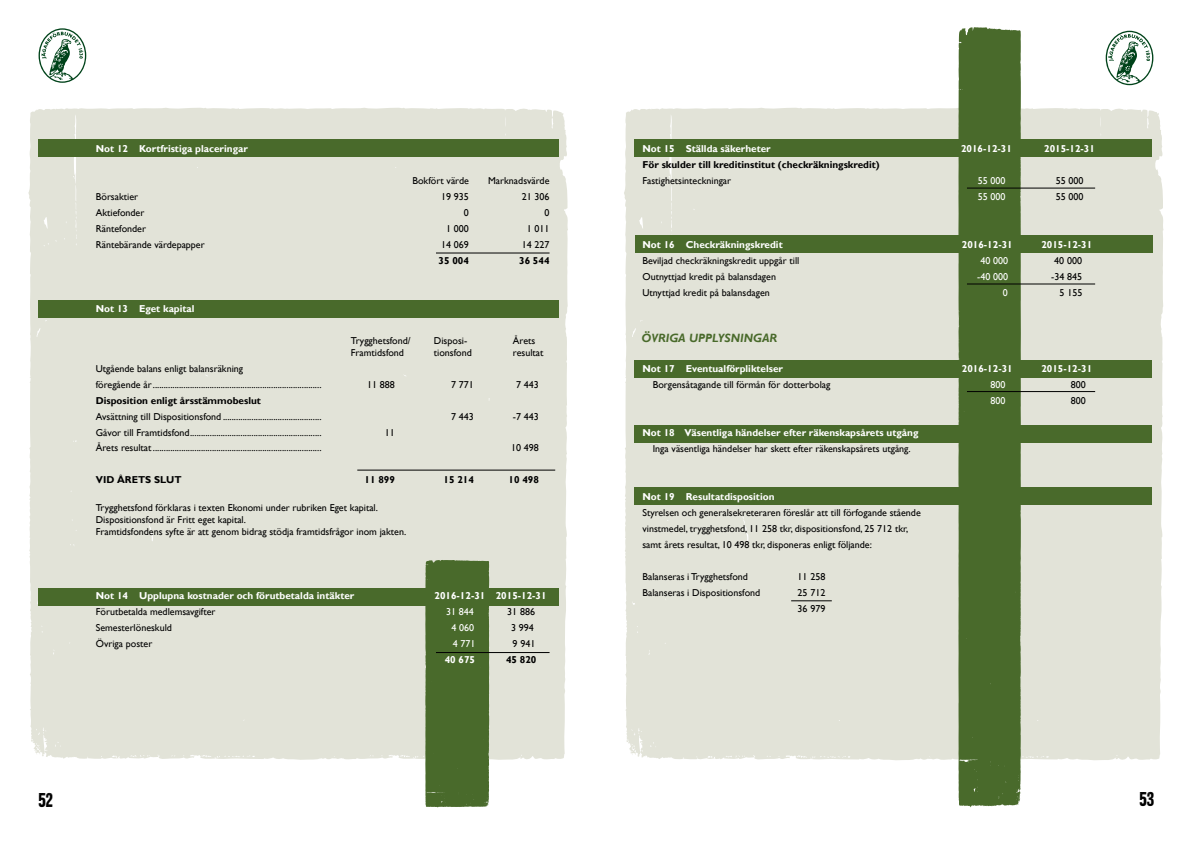
<style>
.page{position:relative;width:1191px;height:842px;background:#fff}
.page>*{position:absolute;margin:0;border:0;box-sizing:border-box;transform-origin:0 0}
.t1{font:700 20px "Endure";color:#000}
.t2{font:italic 700 12px "Gill Sans";color:#496a2b}
.t3{font:10px/16px "Gill Sans";color:#000}
.t4{font:700 10px "Gill Sans";color:#fff}
.t5{font:700 10px "Gill Sans";color:#000}
.t6{font:10px "Gill Sans";color:#fff}
</style>
<div class="page">
<svg style="left:1105px;top:31px;width:48px;height:54px"></svg>
<svg style="left:39px;top:28px;width:47px;height:55px"></svg>
<div style="left:28px;top:108px;width:540px;height:652px;background:#e2e3d8"></div>
<div style="left:425px;top:560px;width:64px;height:247px;background:#496a2b"></div>
<div style="left:39px;top:139px;width:519px;height:17px;background:#496a2b"></div>
<div style="left:39px;top:588px;width:519px;height:17px;background:#496a2b"></div>
<div style="left:39px;top:300px;width:519px;height:17px;background:#496a2b"></div>
<hr style="left:357px;top:470px;width:198px;height:1px;background:#000">
<hr style="left:436px;top:252px;width:113px;height:1px;background:#000">
<hr style="left:436px;top:652px;width:113px;height:1px;background:#000">
<div style="left:624px;top:108px;width:540px;height:653px;background:#e2e3d8"></div>
<div style="left:958px;top:27px;width:63px;height:780px;background:#496a2b"></div>
<div style="left:634px;top:139px;width:517px;height:17px;background:#496a2b"></div>
<div style="left:635px;top:235px;width:517px;height:18px;background:#496a2b"></div>
<div style="left:634px;top:360px;width:517px;height:18px;background:#496a2b"></div>
<div style="left:634px;top:425px;width:517px;height:18px;background:#496a2b"></div>
<div style="left:634px;top:487px;width:517px;height:18px;background:#496a2b"></div>
<hr style="left:967px;top:391px;width:128px;height:1px;background:#000">
<hr style="left:791px;top:600px;width:40px;height:1px;background:#000">
<hr style="left:967px;top:283px;width:128px;height:1px;background:#000">
<hr style="left:967px;top:188px;width:128px;height:1px;background:#000">
<p class="t4" style="left:96px;top:142px;width:153px">Not 12 Kortfristiga placeringar</p>
<p class="t3" style="left:412px;top:172px;width:58px">Bokfört värde</p>
<p class="t3" style="left:488px;top:172px;width:63px">Marknadsvärde</p>
<p class="t3" style="left:96px;top:188px;width:44px">Börsaktier</p>
<p class="t3" style="left:441px;top:188px;width:29px">19 935</p>
<p class="t3" style="left:522px;top:188px;width:29px">21 306</p>
<p class="t3" style="left:96px;top:204px;width:50px">Aktiefonder</p>
<p class="t3" style="left:464px;top:204px;width:6px">0</p>
<p class="t3" style="left:544px;top:204px;width:6px">0</p>
<p class="t3" style="left:96px;top:220px;width:52px">Räntefonder</p>
<p class="t3" style="left:446px;top:220px;width:24px">1 000</p>
<p class="t3" style="left:527px;top:220px;width:24px">1 011</p>
<p class="t3" style="left:96px;top:236px;width:110px">Räntebärande värdepapper</p>
<p class="t3" style="left:441px;top:236px;width:29px">14 069</p>
<p class="t3" style="left:522px;top:236px;width:29px">14 227</p>
<p class="t5" style="left:438px;top:254px;width:32px">35 004</p>
<p class="t5" style="left:519px;top:254px;width:32px">36 544</p>
<p class="t4" style="left:96px;top:302px;width:100px">Not 13 Eget kapital</p>
<p class="t3" style="left:96px;top:360px;width:227px">Utgående balans enligt balansräkning<br>föregående år.............................................................................</p>
<p class="t3" style="left:351px;top:332px;width:61px">Trygghetsfond/</p>
<p class="t3" style="left:434px;top:332px;width:35px">Disposi-</p>
<p class="t3" style="left:513px;top:332px;width:24px">Årets</p>
<p class="t3" style="left:351px;top:344px;width:55px">Framtidsfond</p>
<p class="t3" style="left:434px;top:344px;width:39px">tionsfond</p>
<p class="t3" style="left:513px;top:344px;width:32px">resultat</p>
<p class="t3" style="left:367px;top:376px;width:29px">11 888</p>
<p class="t3" style="left:451px;top:376px;width:24px">7 771</p>
<p class="t3" style="left:516px;top:376px;width:24px">7 443</p>
<p class="t5" style="left:96px;top:394px;width:167px">Disposition enligt årsstämmobeslut</p>
<p class="t3" style="left:96px;top:408px;width:227px">Avsättning till Dispositionsfond .............................................</p>
<p class="t3" style="left:451px;top:408px;width:24px">7 443</p>
<p class="t3" style="left:513px;top:408px;width:28px">-7 443</p>
<p class="t3" style="left:96px;top:424px;width:227px">Gåvor till Framtidsfond............................................................</p>
<p class="t3" style="left:385px;top:424px;width:11px">11</p>
<p class="t3" style="left:96px;top:440px;width:227px">Årets resultat.............................................................................</p>
<p class="t3" style="left:511px;top:440px;width:29px">10 498</p>
<p class="t5" style="left:96px;top:474px;width:84px">Vid årets slut</p>
<p class="t5" style="left:364px;top:474px;width:32px">11 899</p>
<p class="t5" style="left:443px;top:474px;width:32px">15 214</p>
<p class="t5" style="left:508px;top:474px;width:32px">10 498</p>
<p class="t3" style="left:96px;top:502px;width:312px;line-height:12px">Trygghetsfond förklaras i texten Ekonomi under rubriken Eget kapital.<br>Dispositionsfond är Fritt eget kapital.<br>Framtidsfondens syfte är att genom bidrag stödja framtidsfrågor inom jakten.</p>
<p class="t4" style="left:96px;top:590px;width:260px">Not 14 Upplupna kostnader och förutbetalda intäkter</p>
<p class="t4" style="left:434px;top:590px;width:114px">2016-12-31 2015-12-31</p>
<p class="t3" style="left:96px;top:604px;width:121px">Förutbetalda medlemsavgifter</p>
<p class="t6" style="left:446px;top:606px;width:29px">31 844</p>
<p class="t3" style="left:507px;top:604px;width:29px">31 886</p>
<p class="t3" style="left:96px;top:620px;width:78px">Semesterlöneskuld</p>
<p class="t6" style="left:451px;top:622px;width:24px">4 060</p>
<p class="t3" style="left:511px;top:620px;width:24px">3 994</p>
<p class="t3" style="left:96px;top:636px;width:58px">Övriga poster</p>
<p class="t6" style="left:453px;top:638px;width:24px">4 771</p>
<p class="t3" style="left:512px;top:636px;width:24px">9 941</p>
<p class="t4" style="left:445px;top:654px;width:32px">40 675</p>
<p class="t5" style="left:506px;top:654px;width:32px">45 820</p>
<p class="t4" style="left:642px;top:142px;width:130px">Not 15 Ställda säkerheter</p>
<p class="t4" style="left:961px;top:142px;width:52px">2016-12-31</p>
<p class="t4" style="left:1044px;top:142px;width:52px">2015-12-31</p>
<p class="t5" style="left:642px;top:158px;width:239px">För skulder till kreditinstitut (checkräkningskredit)</p>
<p class="t3" style="left:642px;top:172px;width:90px">Fastighetsinteckningar</p>
<p class="t6" style="left:977px;top:174px;width:29px">55 000</p>
<p class="t3" style="left:1055px;top:172px;width:29px">55 000</p>
<p class="t6" style="left:977px;top:190px;width:29px">55 000</p>
<p class="t3" style="left:1055px;top:188px;width:29px">55 000</p>
<p class="t4" style="left:642px;top:238px;width:142px">Not 16 Checkräkningskredit</p>
<p class="t4" style="left:962px;top:238px;width:52px">2016-12-31</p>
<p class="t4" style="left:1041px;top:238px;width:52px">2015-12-31</p>
<p class="t3" style="left:642px;top:252px;width:158px">Beviljad checkräkningskredit uppgår till</p>
<p class="t6" style="left:980px;top:254px;width:29px">40 000</p>
<p class="t3" style="left:1054px;top:252px;width:29px">40 000</p>
<p class="t3" style="left:642px;top:268px;width:135px">Outnyttjad kredit på balansdagen</p>
<p class="t6" style="left:977px;top:270px;width:33px">-40 000</p>
<p class="t3" style="left:1051px;top:268px;width:33px">-34 845</p>
<p class="t3" style="left:642px;top:284px;width:129px">Utnyttjad kredit på balansdagen</p>
<p class="t6" style="left:1002px;top:286px;width:6px">0</p>
<p class="t3" style="left:1059px;top:284px;width:24px">5 155</p>
<p class="t2" style="left:641px;top:331px;width:137px">ÖVRIGA UPPLYSNINGAR</p>
<p class="t4" style="left:642px;top:363px;width:142px">Not 17 Eventualförpliktelser</p>
<p class="t4" style="left:962px;top:363px;width:52px">2016-12-31</p>
<p class="t4" style="left:1041px;top:363px;width:52px">2015-12-31</p>
<p class="t3" style="left:653px;top:377px;width:179px">Borgensåtagande till förmån för dotterbolag</p>
<p class="t6" style="left:990px;top:379px;width:16px">800</p>
<p class="t3" style="left:1071px;top:377px;width:16px">800</p>
<p class="t6" style="left:990px;top:395px;width:16px">800</p>
<p class="t3" style="left:1071px;top:393px;width:16px">800</p>
<p class="t4" style="left:642px;top:427px;width:277px">Not 18 Väsentliga händelser efter räkenskapsårets utgång</p>
<p class="t3" style="left:653px;top:441px;width:259px">Inga väsentliga händelser har skett efter räkenskapsårets utgång.</p>
<p class="t4" style="left:642px;top:491px;width:134px">Not 19 Resultatdisposition</p>
<p class="t3" style="left:642px;top:505px;width:280px">Styrelsen och generalsekreteraren föreslår att till förfogande stående vinstmedel, trygghetsfond, 11 258 tkr, dispositionsfond, 25 712 tkr, samt årets resultat, 10 498 tkr, disponeras enligt följande:</p>
<p class="t3" style="left:642px;top:569px;width:107px">Balanseras i Trygghetsfond</p>
<p class="t3" style="left:797px;top:569px;width:29px">11 258</p>
<p class="t3" style="left:642px;top:585px;width:119px">Balanseras i Dispositionsfond</p>
<p class="t3" style="left:797px;top:585px;width:29px">25 712<br>36 979</p>
<h1 class="t1" style="left:39px;top:789px;width:16px">52</h1>
<h1 class="t1" style="left:1139px;top:788px;width:16px">53</h1>
</div>
